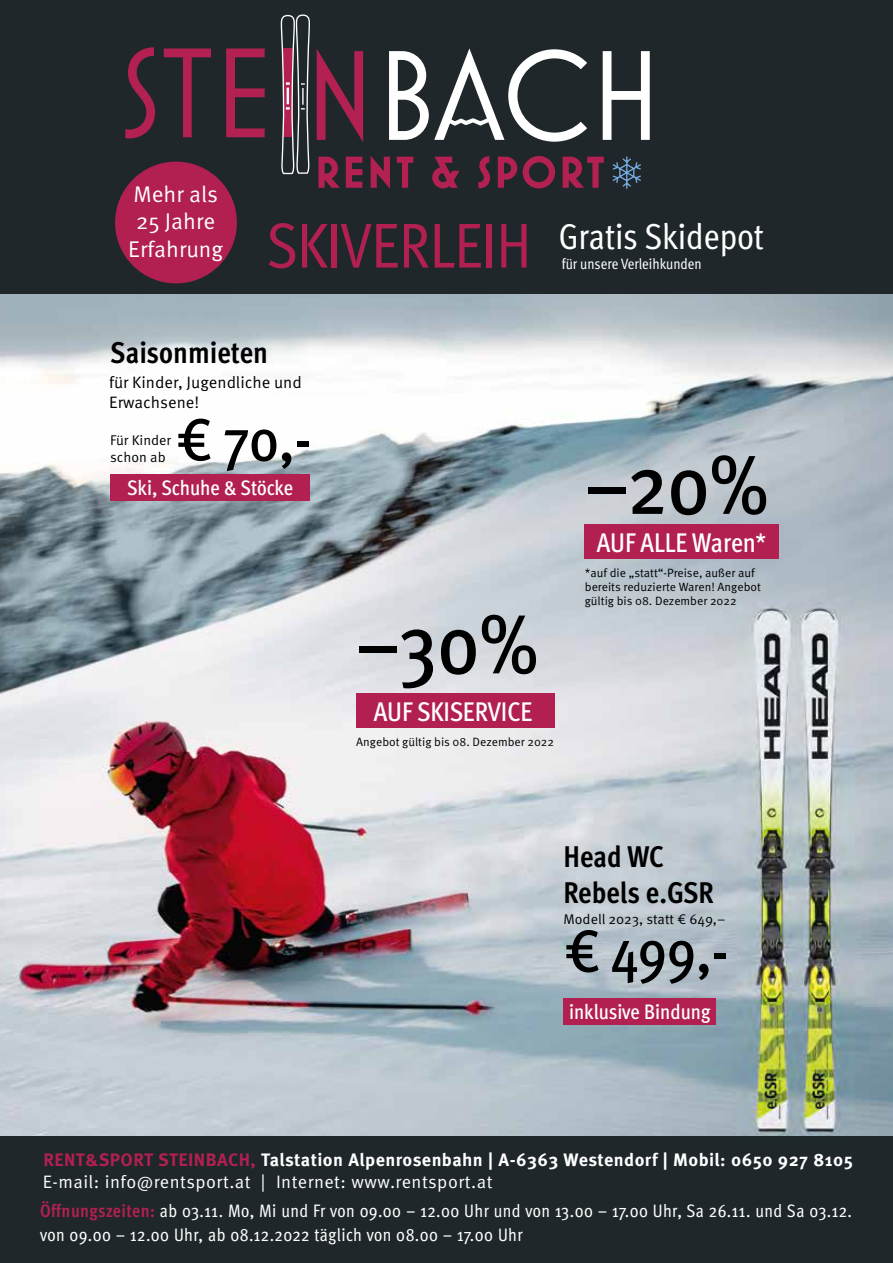
<style>
.page{position:relative;width:893px;height:1263px;background:#fff}
.page>*{position:absolute;margin:0;border:0;box-sizing:border-box;transform-origin:0 0}
.t1{font:500 condensed 84.15px "Meta Pro";color:#000}
.t2{font:condensed 63.45px "Meta Pro";color:#b22051}
.t3{font:500 condensed 60px "Meta Pro";color:#000}
.t4{font:condensed 36px "Meta Pro";letter-spacing:-.005em;color:#fff}
.t5{font:700 condensed 30px/36px "Meta Pro";color:#000}
.t6{font:500 condensed 27px "Meta Pro";letter-spacing:-.005em;color:#fff}
.t7{font:22.65px/27.2px "Meta Pro Norm";color:#fff;text-align:center}
.t8{font:500 condensed 21px "Meta Pro";letter-spacing:-.005em;color:#fff}
.t9{font:condensed 18px/24px "Meta Pro";letter-spacing:.025em;color:#fff}
.t10{font:700 18px "Meta Pro";letter-spacing:.025em;color:#fff}
.t11{font:18px "Meta Pro Norm";letter-spacing:.025em;color:#fff}
.t12{font:16.5px/19.8px "Meta Pro Norm";color:#000}
.t13{font:condensed 15px "Meta Pro";letter-spacing:-.005em;color:#fff}
.t14{font:14.1px/17px "Meta Pro Norm";color:#000}
.t15{font:12px/14.4px "Meta Pro Norm";color:#000}
.s1{color:#b22051}
.s2{font-weight:700;color:#b22051}
</style>
<div class="page">
<img style="left:0;top:293px;width:893px;height:843px">
<div style="left:0;top:0;width:893px;height:293px;background:#1f272b"></div>
<div style="left:0;top:1136px;width:893px;height:127px;background:#1f272b"></div>
<img style="left:737px;top:600px;width:117px;height:536px">
<div style="left:564px;top:998px;width:152px;height:26px;background:#b22051"></div>
<svg style="left:612px;top:156px;width:29px;height:33px"></svg>
<svg style="left:125px;top:47px;width:30px;height:91px"></svg>
<svg style="left:164px;top:49px;width:47px;height:88px"></svg>
<svg style="left:226px;top:49px;width:39px;height:88px"></svg>
<svg style="left:317px;top:49px;width:46px;height:93px"></svg>
<svg style="left:603px;top:51px;width:47px;height:89px"></svg>
<svg style="left:280px;top:14px;width:30px;height:161px"></svg>
<svg style="left:318px;top:156px;width:22px;height:32px"></svg>
<svg style="left:346px;top:157px;width:16px;height:31px"></svg>
<svg style="left:371px;top:156px;width:19px;height:33px"></svg>
<svg style="left:397px;top:157px;width:16px;height:31px"></svg>
<svg style="left:432px;top:157px;width:27px;height:31px"></svg>
<svg style="left:478px;top:156px;width:12px;height:32px"></svg>
<svg style="left:498px;top:156px;width:57px;height:33px"></svg>
<svg style="left:563px;top:156px;width:41px;height:32px"></svg>
<svg style="left:389px;top:48px;width:198px;height:94px"></svg>
<div style="left:356px;top:694px;width:198px;height:34px;background:#b22051"></div>
<div style="left:584px;top:525px;width:195px;height:34px;background:#b22051"></div>
<div style="left:110px;top:474px;width:200px;height:27px;background:#b22051"></div>
<div style="left:115px;top:162px;width:122px;height:121px;background:#b22051;border-radius:50%"></div>
<p class="t7" style="left:128px;top:179px;width:96px">Mehr als<br>25 Jahre<br>Erfahrung</p>
<h2 class="t2" style="left:266px;top:198px;width:266px">SKIVERLEIH</h2>
<h3 class="t4" style="left:559px;top:209px;width:207px">Gratis Skidepot</h3>
<p class="t13" style="left:562px;top:253px;width:141px">für unsere Verleihkunden</p>
<h3 class="t5" style="left:110px;top:333px;width:159px">Saisonmieten</h3>
<p class="t12" style="left:109px;top:372px;width:194px">für Kinder, Jugendliche und<br>Erwachsene!</p>
<h3 class="t3" style="left:176px;top:395px;width:137px">€ 70,-</h3>
<p class="t14" style="left:110px;top:431px;width:62px">Für Kinder schon ab</p>
<p class="t8" style="left:127px;top:472px;width:168px">Ski, Schuhe &amp; Stöcke</p>
<h1 class="t1" style="left:356px;top:581px;width:184px">–30%</h1>
<h1 class="t1" style="left:584px;top:421px;width:186px">–20%</h1>
<h3 class="t6" style="left:597px;top:522px;width:171px">AUF ALLE Waren*</h3>
<p class="t15" style="left:585px;top:564px;width:178px">*auf die „statt“-Preise, außer auf bereits reduzierte Waren! Angebot gültig bis 08. Dezember 2022</p>
<h3 class="t6" style="left:374px;top:691px;width:160px">AUF SKISERVICE</h3>
<p class="t15" style="left:356px;top:733px;width:199px">Angebot gültig bis 08. Dezember 2022</p>
<h3 class="t5" style="left:564px;top:837px;width:152px">Head WC<br>Rebels e.GSR</h3>
<p class="t14" style="left:564px;top:910px;width:163px">Modell 2023, statt € 649,–</p>
<h3 class="t3" style="left:564px;top:906px;width:166px">€ 499,-</h3>
<p class="t8" style="left:569px;top:996px;width:143px">inklusive Bindung</p>
<p class="t10" style="left:43px;top:1145px;width:811px"><span class="s1">RENT&amp;SPORT STEINBACH,</span> Talstation Alpenrosenbahn | A-6363 Westendorf | Mobil: 0650 927 8105</p>
<p class="t11" style="left:43px;top:1168px;width:451px">E-mail: info@rentsport.at | Internet: www.rentsport.at</p>
<p class="t9" style="left:40px;top:1198px;width:813px"><span class="s2">Öffnungszeiten:</span> ab 03.11. Mo, Mi und Fr von 09.00 – 12.00 Uhr und von 13.00 – 17.00 Uhr, Sa 26.11. und Sa 03.12. von 09.00 – 12.00 Uhr, ab 08.12.2022 täglich von 08.00 – 17.00 Uhr</p>
</div>
